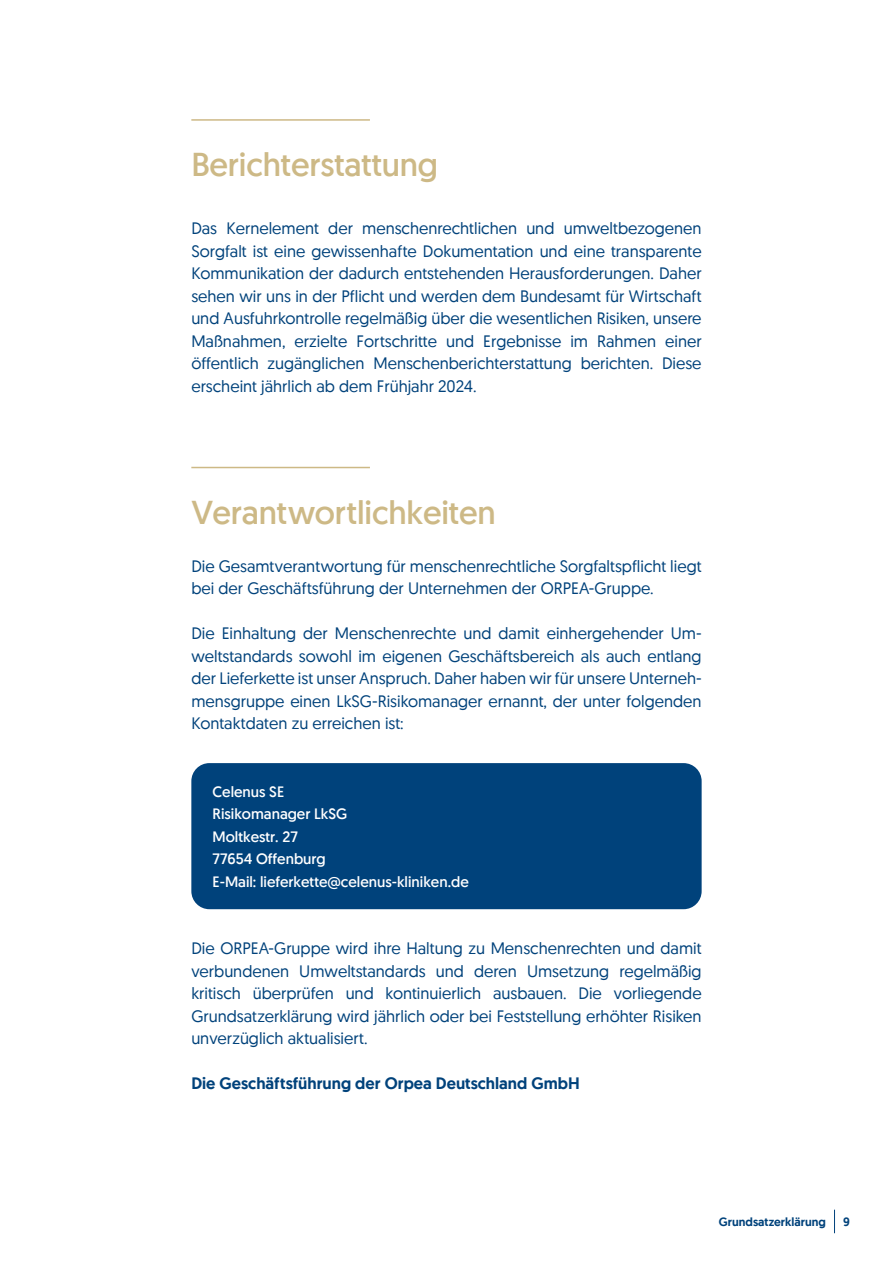
<style>
.page{position:relative;width:893px;height:1263px;background:#fff}
.page>*{position:absolute;margin:0;border:0;box-sizing:border-box;transform-origin:0 0}
.t1{font:33px "Geomanist News";letter-spacing:-.005em;color:#cdb986}
.t2{font:16.5px/22.5px "Geomanist";color:#00427b;text-align:justify}
.t3{font:500 16.5px "Geomanist";color:#00427b}
.t4{font:15px/22.5px "Geomanist News";color:#fff}
.t5{font:500 12px "Geomanist";color:#00427b}
</style>
<div class="page">
<svg style="left:834px;top:1210px;width:1px;height:23px"></svg>
<div style="left:191px;top:763px;width:511px;height:146px;background:#00427b;border-radius:18px"></div>
<hr style="left:191px;top:119px;width:179px;height:2px;background:#cdb986">
<hr style="left:191px;top:467px;width:179px;height:1px;background:#cdb986">
<h1 class="t1" style="left:191px;top:143px;width:248px">Berichterstattung</h1>
<p class="t2" style="left:191px;top:216px;width:512px">Das Kernelement der menschenrechtlichen und umweltbezogenen Sorgfalt ist eine gewissenhafte Dokumentation und eine transparente Kommunikation der dadurch entstehenden Herausforderungen. Daher sehen wir uns in der Pflicht und werden dem Bundesamt für Wirtschaft und Ausfuhrkontrolle regelmäßig über die wesentlichen Risiken, unsere Maßnahmen, erzielte Fortschritte und Ergebnisse im Rahmen einer öffentlich zugänglichen Menschenberichterstattung berichten. Diese erscheint jährlich ab dem Frühjahr 2024.</p>
<h1 class="t1" style="left:191px;top:491px;width:306px">Verantwortlichkeiten</h1>
<p class="t2" style="left:191px;top:554px;width:512px">Die Gesamtverantwortung für menschenrechtliche Sorgfaltspflicht liegt bei der Geschäftsführung der Unternehmen der ORPEA-Gruppe.</p>
<p class="t2" style="left:191px;top:622px;width:512px">Die Einhaltung der Menschenrechte und damit einhergehender Um&shy;weltstandards sowohl im eigenen Geschäftsbereich als auch entlang der Lieferkette ist unser Anspruch. Daher haben wir für unsere Unterneh&shy;mensgruppe einen LkSG-Risikomanager ernannt, der unter folgenden Kontaktdaten zu erreichen ist:</p>
<p class="t4" style="left:213px;top:780px;width:258px">Celenus SE<br>Risikomanager LkSG<br>Moltkestr. 27<br>77654 Offenburg<br>E-Mail: lieferkette@celenus-kliniken.de</p>
<p class="t2" style="left:191px;top:937px;width:512px">Die ORPEA-Gruppe wird ihre Haltung zu Menschenrechten und damit verbundenen Umweltstandards und deren Umsetzung regelmäßig kritisch überprüfen und kontinuierlich ausbauen. Die vorliegende Grundsatzerklärung wird jährlich oder bei Feststellung erhöhter Risiken unverzüglich aktualisiert.</p>
<p class="t3" style="left:191px;top:1072px;width:390px">Die Geschäftsführung der Orpea Deutschland GmbH</p>
<p class="t5" style="left:719px;top:1214px;width:109px">Grundsatzerklärung</p>
<p class="t5" style="left:843px;top:1214px;width:8px">9</p>
</div>
